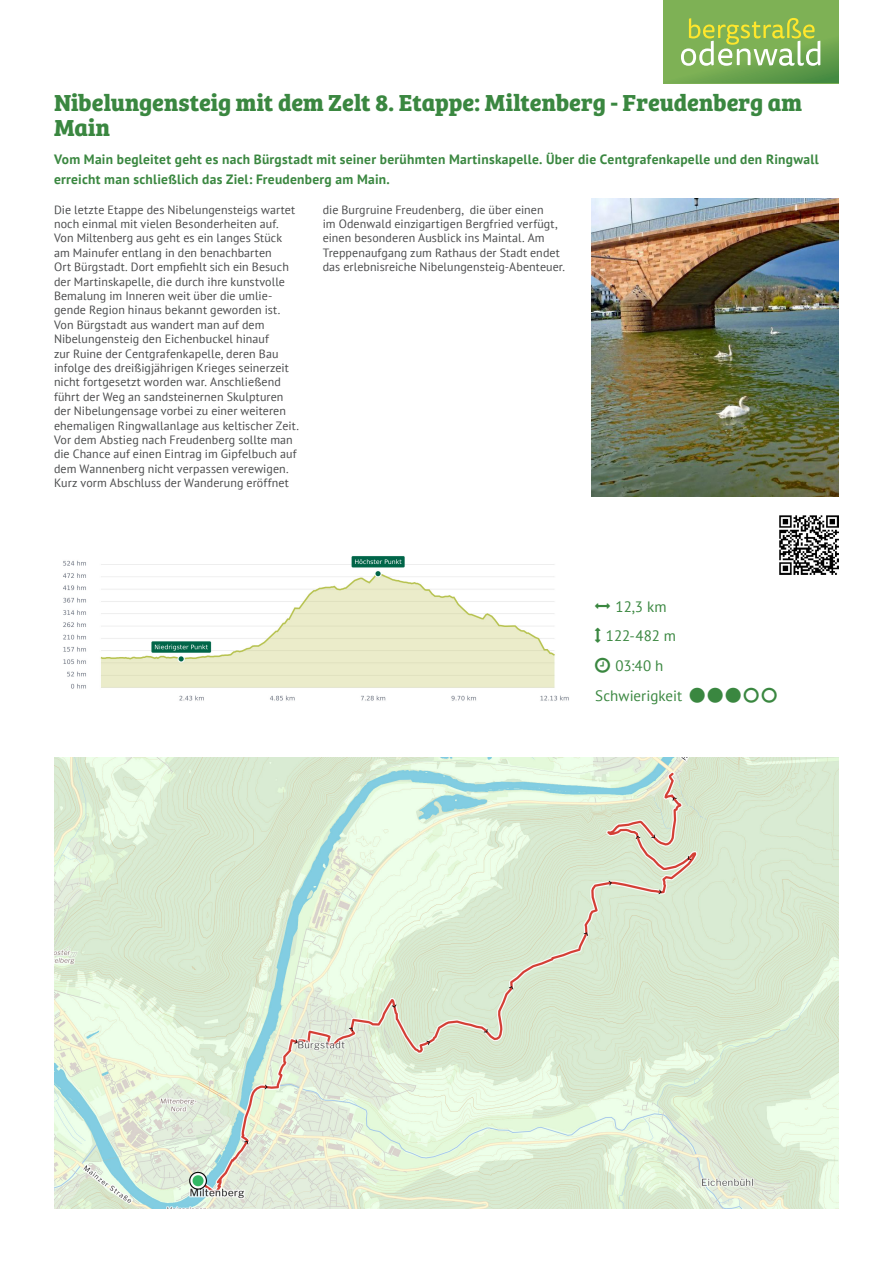
<style>
.page{position:relative;width:893px;height:1263px;background:#fff}
.page>*{position:absolute;margin:0;border:0;box-sizing:border-box;transform-origin:0 0}
.t1{font:700 24px/25.5px "Bree Serif";color:#3a8740}
.t2{font:15px/30px "PT Sans";color:#3a8740}
.t3{font:700 13.5px/19.5px "PT Sans";letter-spacing:.02em;color:#3a8740}
.t4{font:12px/14.4px "PT Sans";letter-spacing:.005em;color:#4b4c4d}
.s1{font-family:"Tourpiktogramme Voll"}
</style>
<div class="page">
<img style="left:54px;top:758px;width:785px;height:451px">
<img style="left:63px;top:556px;width:506px;height:145px">
<img style="left:779px;top:515px;width:60px;height:60px">
<img style="left:591px;top:198px;width:248px;height:298px">
<svg style="left:663px;top:1px;width:176px;height:83px;background:#87b45c"></svg>
<h1 class="t1" style="left:54px;top:88px;width:750px">Nibelungensteig mit dem Zelt 8. Etappe: Miltenberg - Freudenberg am<br>Main</h1>
<p class="t3" style="left:54px;top:150px;width:766px">Vom Main begleitet geht es nach Bürgstadt mit seiner berühmten Martinskapelle. Über die Centgrafenkapelle und den Ringwall erreicht man schließlich das Ziel: Freudenberg am Main.</p>
<p class="t4" style="left:54px;top:202px;width:246px">Die letzte Etappe des Nibelungensteigs wartet noch einmal mit vielen Besonderheiten auf.<br>Von Miltenberg aus geht es ein langes Stück am Mainufer entlang in den benachbarten<br>Ort Bürgstadt. Dort empfiehlt sich ein Besuch der Martinskapelle, die durch ihre kunstvolle Bemalung im Inneren weit über die umlie&shy;gende Region hinaus bekannt geworden ist.<br>Von Bürgstadt aus wandert man auf dem Nibelungensteig den Eichenbuckel hinauf<br>zur Ruine der Centgrafenkapelle, deren Bau infolge des dreißigjährigen Krieges seinerzeit nicht fortgesetzt worden war. Anschließend führt der Weg an sandsteinernen Skulpturen der Nibelungensage vorbei zu einer weiteren ehemaligen Ringwallanlage aus keltischer Zeit.<br>Vor dem Abstieg nach Freudenberg sollte man die Chance auf einen Eintrag im Gipfelbuch auf dem Wannenberg nicht verpassen verewigen.<br>Kurz vorm Abschluss der Wanderung eröffnet</p>
<p class="t4" style="left:323px;top:202px;width:244px">die Burgruine Freudenberg, die über einen<br>im Odenwald einzigartigen Bergfried verfügt, einen besonderen Ausblick ins Maintal. Am Treppenaufgang zum Rathaus der Stadt endet das erlebnisreiche Nibelungensteig-Abenteuer.</p>
<p class="t2" style="left:595px;top:591px;width:183px"><span class="s1">K</span> 12,3 km<br><span class="s1">L</span> 122-482 m<br><span class="s1">J</span> 03:40 h<br>Schwierigkeit <span class="s1">E E E D D</span></p>
</div>
